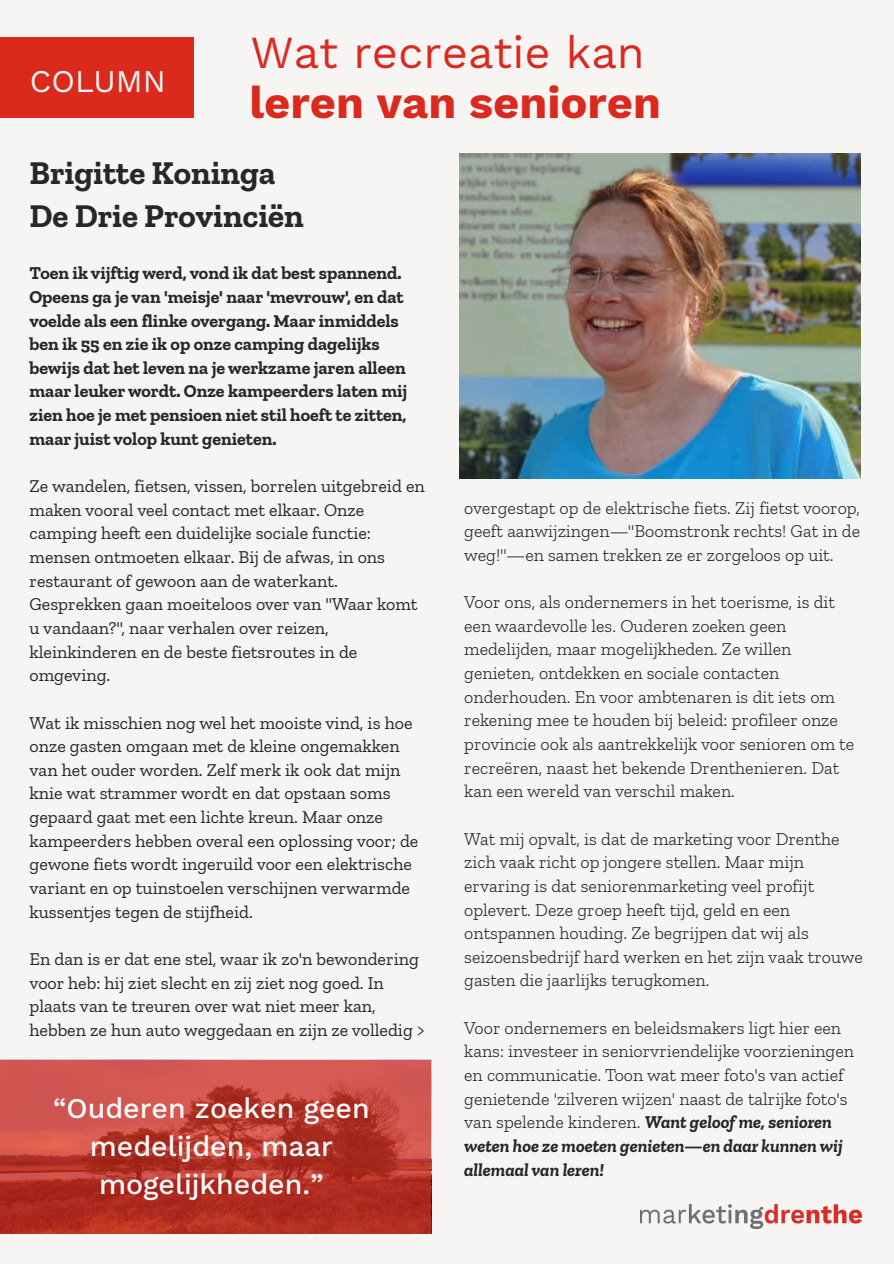
<style>
.page{position:relative;width:894px;height:1264px;background:#fff}
.page>*{position:absolute;margin:0;border:0;box-sizing:border-box;transform-origin:0 0}
.t1{font:700 45px/50.7px "Work Sans";color:#dc291e}
.t2{font:700 33px/44px "Zilla Slab";color:#272726}
.t3{font:31.5px "Work Sans";color:#f6f5f3}
.t4{font:500 28.5px/38.2px "Work Sans";color:#f9f9f9;text-align:center}
.t5{font:300 18px/23.7px "Zilla Slab";color:#272726}
.t6{font:18px/23.7px "Zilla Slab";color:#272726}
.t7{font:700 18px/23.7px "Zilla Slab";color:#272726}
.s1{font-weight:400}
.s2{font-weight:700;font-style:italic}
</style>
<div class="page">
<div style="left:0;top:0;width:893px;height:1263px;background:#f6f5f3"></div>
<div style="left:0;top:37px;width:193px;height:81px;background:#dc291e"></div>
<svg style="left:0;top:1059px;width:431px;height:174px;background:#bd3f35"></svg>
<img style="left:640px;top:1204px;width:221px;height:24px">
<img style="left:460px;top:153px;width:400px;height:326px">
<p class="t3" style="left:30px;top:62px;width:137px">COLUMN</p>
<p class="t1" style="left:249px;top:27px;width:413px"><span class="s1">Wat recreatie kan </span>leren van senioren</p>
<p class="t2" style="left:29px;top:150px;width:276px">Brigitte Koninga<br>De Drie Provinciën</p>
<p class="t7" style="left:29px;top:261px;width:379px">Toen ik vijftig werd, vond ik dat best spannend.<br>Opeens ga je van 'meisje' naar 'mevrouw', en dat voelde als een flinke overgang. Maar inmiddels ben ik 55 en zie ik op onze camping dagelijks bewijs dat het leven na je werkzame jaren alleen maar leukerwordt. Onze kampeerders laten mij zien hoe je met pensioen niet stil hoeft te zitten, maar juist volop kunt genieten.</p>
<p class="t6" style="left:29px;top:474px;width:396px">Ze wandelen, fietsen, vissen, borrelen uitgebreid en maken vooral veel contact met elkaar. Onze camping heeft een duidelijke sociale functie: mensen ontmoeten elkaar. Bij de afwas, in ons restaurant of gewoon aan de waterkant.<br>Gesprekken gaan moeiteloos over van "Waar komt u vandaan?", naar verhalen over reizen, kleinkinderen en de beste fietsroutes in de omgeving.</p>
<p class="t6" style="left:29px;top:710px;width:390px">Wat ik misschien nog wel het mooiste vind, is hoe onze gasten omgaan met de kleine ongemakken van het ouder worden. Zelf merk ik ook dat mijn knie wat strammer wordt en dat opstaan soms gepaard gaat met een lichte kreun. Maar onze kampeerders hebben overal een oplossing voor; de gewone fiets wordt ingeruild voor een elektrische variant en op tuinstoelen verschijnen verwarmde kussentjes tegen de stijfheid.</p>
<p class="t6" style="left:29px;top:946px;width:396px">En dan is er dat ene stel, waar ik zo'n bewondering voor heb: hij ziet slecht en zij ziet nog goed. In plaats van te treuren over wat niet meer kan, hebben ze hun auto weggedaan en zijn ze volledig &gt;</p>
<h1 class="t4" style="left:53px;top:1088px;width:318px">“Ouderen zoeken geen medelijden, maar mogelijkheden.”</h1>
<h2 class="t5" style="left:464px;top:495px;width:397px;text-align:justify">overgestapt op de elektrische fiets. Zij fietst voorop, geeft aanwijzingen—"Boomstronk rechts! Gat in de weg!"—en samen trekken ze er zorgeloos op uit.</h2>
<h3 class="t5" style="left:464px;top:590px;width:391px">Voor ons, als ondernemers in het toerisme, is dit een waardevolle les. Ouderen zoeken geen medelijden, maar mogelijkheden. Ze willen genieten, ontdekken en sociale contacten onderhouden. En voor ambtenaren is dit iets om rekening mee te houden bij beleid: profileer onze provincie ook als aantrekkelijk voor senioren om te recreëren, naast het bekende Drenthenieren. Dat kan een wereld van verschil maken.</h3>
<h5 class="t5" style="left:464px;top:826px;width:400px">Wat mij opvalt, is dat de marketing voor Drenthe zich vaak richt op jongere stellen. Maar mijn ervaring is dat seniorenmarketing veel profijt oplevert. Deze groep heeft tijd, geld en een ontspannen houding. Ze begrijpen dat wij als seizoensbedrijf hard werken en het zijn vaak trouwe gasten die jaarlijks terugkomen.</h5>
<p class="t5" style="left:464px;top:1015px;width:391px">Voor ondernemers en beleidsmakers ligt hier een kans: investeer in seniorvriendelijke voorzieningen en communicatie. Toon wat meer foto's van actief genietende 'zilveren wijzen' naast de talrijke foto's van spelende kinderen. <span class="s2">Want geloof me, senioren weten hoe ze moeten genieten—en daar kunnen wij allemaal van leren!</span></p>
</div>
